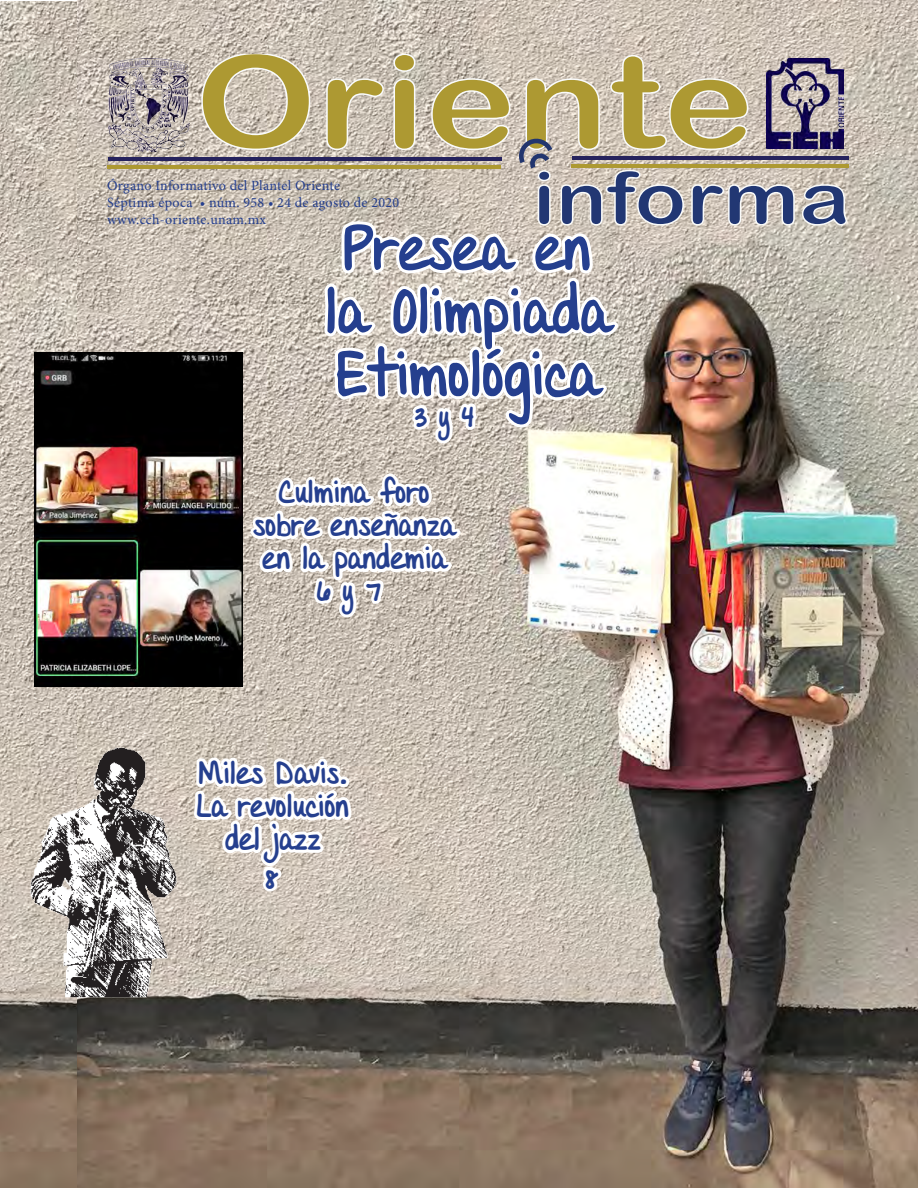
<style>
.page{position:relative;width:918px;height:1188px;background:#fff}
.page>*{position:absolute;margin:0;border:0;box-sizing:border-box;transform-origin:0 0}
.t1{font:129.45px "Arial Rounded MT Bold";color:#ad9932;scale:1.18 1}
.t2{font:73.35px "Arial Rounded MT Bold";color:#223773;scale:1.16 1}
.llamadas_peques_OK{font:54px/63px "DJB Almost Perfect";color:#253f8e;text-align:center}
.llamadas_peques_OK-2{font:27px/33px "DJB Almost Perfect";color:#253f8e;text-align:center}
.llamadas_peques_OK-3{font:25.5px "DJB Almost Perfect";color:#253f8e}
.t3{font:14.1px "Minion Pro";letter-spacing:.02em;color:#253f8e}
</style>
<div class="page">
<img style="left:0;top:2px;width:77px;height:1186px">
<img style="left:77px;top:0;width:841px;height:1188px">
<img style="left:108px;top:59px;width:82px;height:92px">
<hr style="left:108px;top:157px;width:393px;height:4px;background:#26235d">
<hr style="left:107px;top:165px;width:394px;height:4px;background:#ad9932">
<hr style="left:572px;top:156px;width:277px;height:4px;background:#26235d">
<hr style="left:572px;top:164px;width:277px;height:4px;background:#ad9932">
<img style="left:0;top:747px;width:191px;height:252px">
<img style="left:34px;top:352px;width:157px;height:180px">
<img style="left:34px;top:532px;width:157px;height:155px">
<img style="left:191px;top:0;width:657px;height:1188px">
<p class="t1" style="left:195px;top:25px;width:475px">Oriente</p>
<p class="t2" style="left:533px;top:155px;width:275px">informa</p>
<p class="t3" style="left:107px;top:176px;width:235px">Órgano Informativo del Plantel Oriente</p>
<p class="t3" style="left:107px;top:193px;width:294px">Séptima época • núm. 958 • 24 de agosto de 2020</p>
<p class="t3" style="left:107px;top:210px;width:161px">www.cch-oriente.unam.mx</p>
<p class="llamadas_peques_OK" style="left:326px;top:220px;width:286px">Presea en la Olimpiada<br>Etimológica</p>
<p class="llamadas_peques_OK-3" style="left:414px;top:403px;width:62px">3 y 4</p>
<p class="llamadas_peques_OK-2" style="left:279px;top:477px;width:152px">Culmina foro</p>
<p class="llamadas_peques_OK-2" style="left:254px;top:510px;width:203px">sobre enseñanza en la pandemia</p>
<p class="llamadas_peques_OK-3" style="left:316px;top:577px;width:67px">6 y 7</p>
<p class="llamadas_peques_OK-2" style="left:199px;top:758px;width:149px">Miles Davis.</p>
<p class="llamadas_peques_OK-2" style="left:197px;top:791px;width:154px">La revolución del jazz</p>
<p class="llamadas_peques_OK-3" style="left:265px;top:865px;width:15px">8</p>
</div>
